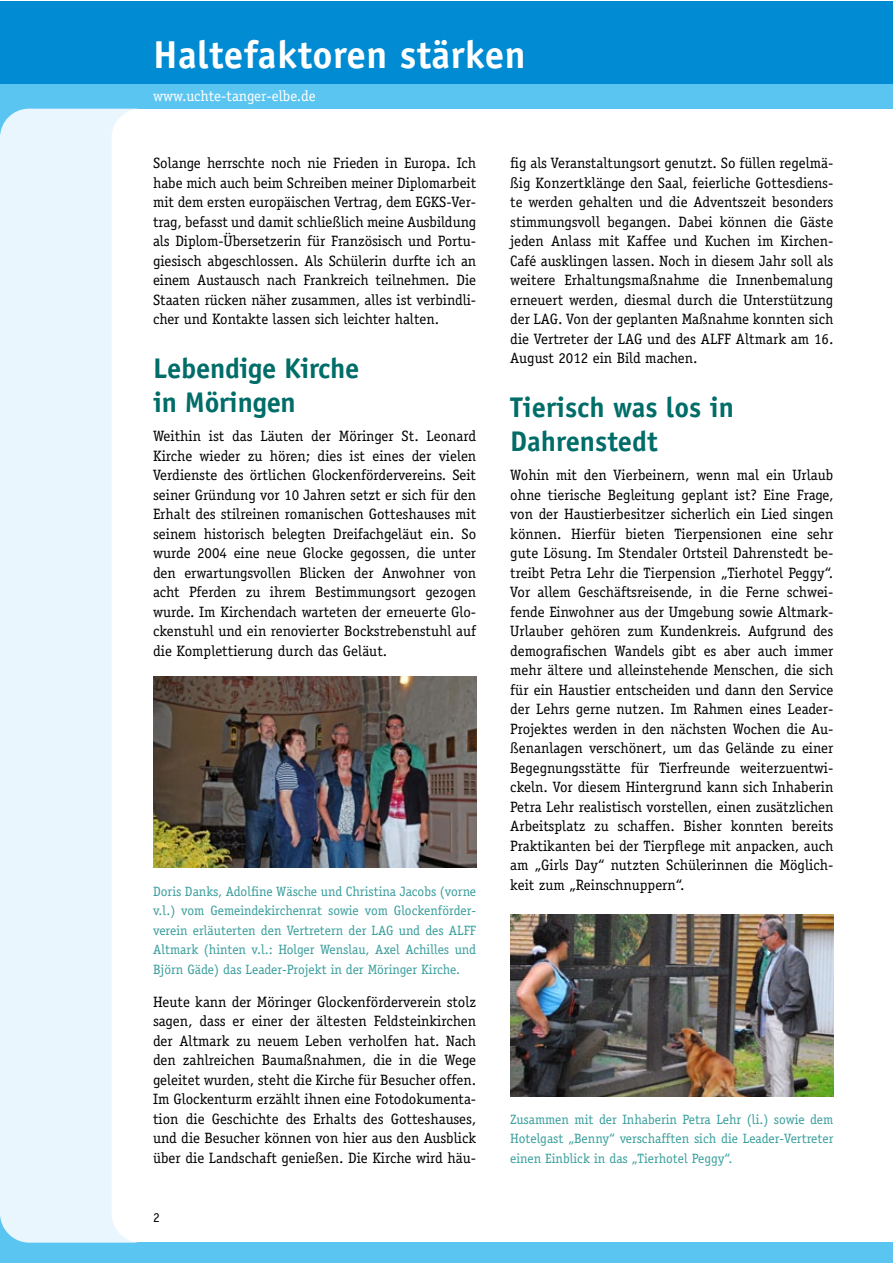
<style>
.page{position:relative;width:893px;height:1263px;background:#fff}
.page>*{position:absolute;margin:0;border:0;box-sizing:border-box;transform-origin:0 0}
.t1{font:700 39px "Officina Sans";letter-spacing:.01em;color:#fff}
.t2{font:700 28.5px/34.2px "Officina Sans";letter-spacing:-.01em;color:#006d68}
.t3{font:15px/19.5px "Officina Serif";color:#000;text-align:justify}
.t4{font:15px "Officina Serif";color:#fff}
.t5{font:13.5px/19.5px "Officina Serif";color:#399e9c;text-align:justify}
.t6{font:13.5px "Officina Sans";color:#000}
</style>
<div class="page">
<div style="left:0;top:1242px;width:892px;height:21px;background:#5bc5f2"></div>
<div style="left:0;top:83px;width:892px;height:26px;background:#5bc5f2"></div>
<div style="left:0;top:1px;width:892px;height:82px;background:#008bd2"></div>
<svg style="left:0;top:109px;width:138px;height:1134px;fill:#eaf6fe"></svg>
<img style="left:510px;top:914px;width:323px;height:182px">
<img style="left:153px;top:676px;width:323px;height:192px">
<h1 class="t1" style="left:153px;top:30px;width:374px">Haltefaktoren stärken</h1>
<p class="t4" style="left:153px;top:87px;width:164px">www.uchte-tanger-elbe.de</p>
<p class="t3" style="left:153px;top:153px;width:325px">Solange herrschte noch nie Frieden in Europa. Ich habe mich auch beim Schreiben meiner Diplomarbeit mit dem ersten europäischen Vertrag, dem EGKS-Ver&shy;trag, befasst und damit schließlich meine Ausbildung als Diplom-Übersetzerin für Französisch und Portu&shy;giesisch abgeschlossen. Als Schülerin durfte ich an einem Austausch nach Frankreich teilnehmen. Die Staaten rücken näher zusammen, alles ist verbindli&shy;cher und Kontakte lassen sich leichter halten.</p>
<h2 class="t2" style="left:153px;top:351px;width:208px">Lebendige Kirche in Möringen</h2>
<p class="t3" style="left:153px;top:426px;width:325px">Weithin ist das Läuten der Möringer St. Leonard Kirche wieder zu hören; dies ist eines der vielen Verdienste des örtlichen Glockenfördervereins. Seit seiner Gründung vor 10 Jahren setzt er sich für den Erhalt des stilreinen romanischen Gotteshauses mit seinem historisch belegten Dreifachgeläut ein. So wurde 2004 eine neue Glocke gegossen, die unter den erwartungsvollen Blicken der Anwohner von acht Pferden zu ihrem Bestimmungsort gezogen wurde. Im Kirchendach warteten der erneuerte Glo&shy;ckenstuhl und ein renovierter Bockstrebenstuhl auf die Komplettierung durch das Geläut.</p>
<p class="t5" style="left:153px;top:881px;width:325px">Doris Danks, Adolfine Wäsche und Christina Jacobs (vorne v.l.) vom Gemeindekirchenrat sowie vom Glockenförder&shy;verein erläuterten den Vertretern der LAG und des ALFF Altmark (hinten v.l.: Holger Wenslau, Axel Achilles und Björn Gäde) das Leader-Projekt in der Möringer Kirche.</p>
<p class="t3" style="left:153px;top:992px;width:325px">Heute kann der Möringer Glockenförderverein stolz sagen, dass er einer der ältesten Feldsteinkirchen der Altmark zu neuem Leben verholfen hat. Nach den zahlreichen Baumaßnahmen, die in die Wege geleitet wurden, steht die Kirche für Besucher offen.<br>Im Glockenturm erzählt ihnen eine Fotodokumenta&shy;tion die Geschichte des Erhalts des Gotteshauses, und die Besucher können von hier aus den Ausblick über die Landschaft genießen. Die Kirche wird häu-</p>
<p class="t6" style="left:153px;top:1209px;width:8px">2</p>
<p class="t3" style="left:510px;top:153px;width:325px">fig als Veranstaltungsort genutzt. So füllen regelmä&shy;ßig Konzertklänge den Saal, feierliche Gottesdiens&shy;te werden gehalten und die Adventszeit besonders stimmungsvoll begangen. Dabei können die Gäste jeden Anlass mit Kaffee und Kuchen im Kirchen-Café ausklingen lassen. Noch in diesem Jahr soll als weitere Erhaltungsmaßnahme die Innenbemalung erneuert werden, diesmal durch die Unterstützung der LAG. Von der geplanten Maßnahme konnten sich die Vertreter der LAG und des ALFF Altmark am 16.<br>August 2012 ein Bild machen.</p>
<h2 class="t2" style="left:510px;top:390px;width:225px">Tierisch was los in<br>Dahrenstedt</h2>
<p class="t3" style="left:510px;top:465px;width:325px">Wohin mit den Vierbeinern, wenn mal ein Urlaub ohne tierische Begleitung geplant ist? Eine Frage, von der Haustierbesitzer sicherlich ein Lied singen können. Hierfür bieten Tierpensionen eine sehr gute Lösung. Im Stendaler Ortsteil Dahrenstedt be&shy;treibt Petra Lehr die Tierpension „Tierhotel Peggy“.<br>Vor allem Geschäftsreisende, in die Ferne schwei&shy;fende Einwohner aus der Umgebung sowie Altmark-Urlauber gehören zum Kundenkreis. Aufgrund des demografischen Wandels gibt es aber auch immer mehr ältere und alleinstehende Menschen, die sich für ein Haustier entscheiden und dann den Service der Lehrs gerne nutzen. Im Rahmen eines Leader-Projektes werden in den nächsten Wochen die Au&shy;ßenanlagen verschönert, um das Gelände zu einer Begegnungsstätte für Tierfreunde weiterzuentwi&shy;ckeln. Vor diesem Hintergrund kann sich Inhaberin Petra Lehr realistisch vorstellen, einen zusätzlichen Arbeitsplatz zu schaffen. Bisher konnten bereits Praktikanten bei der Tierpflege mit anpacken, auch am „Girls Day“ nutzten Schülerinnen die Möglich&shy;keit zum „Reinschnuppern“.</p>
<p class="t5" style="left:510px;top:1109px;width:325px">Zusammen mit der Inhaberin Petra Lehr (li.) sowie dem Hotelgast „Benny“ verschafften sich die Leader-Vertreter einen Einblick in das „Tierhotel Peggy“.</p>
</div>
